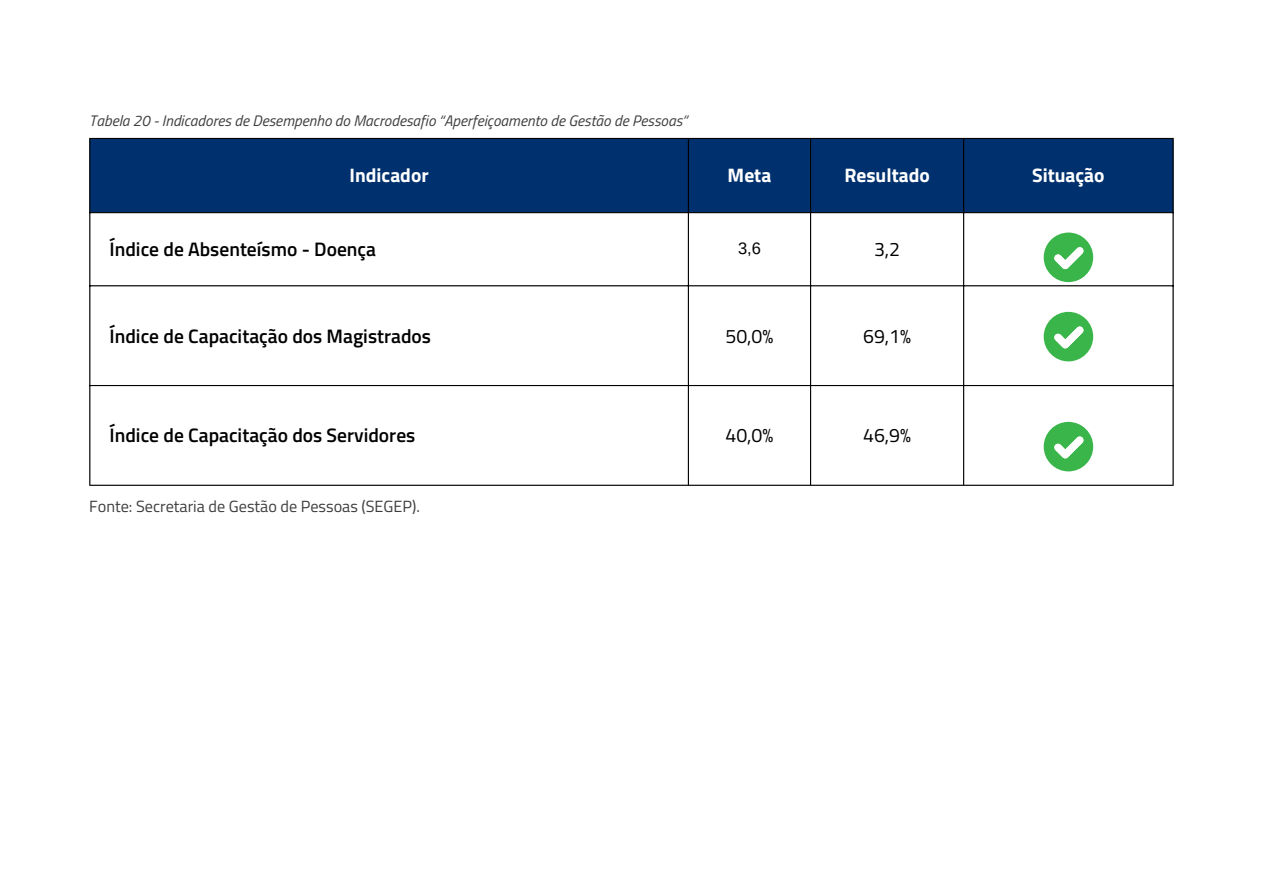
<style>
.page{position:relative;width:1263px;height:894px;background:#fff}
.page>*{position:absolute;margin:0;border:0;box-sizing:border-box;transform-origin:0 0}
.t1{font:600 19.5px "Titillium Web";color:#000}
.t2{font:700 19.5px "Titillium Web";color:#fff}
.t3{font:19.5px "Titillium Web";color:#000}
.t4{font:16.5px "Arimo";color:#000}
.t5{font:16.2px "Titillium Web";color:#3f3e3e}
.t6{font:italic 15.3px "Titillium Web";color:#3f3e3e}
</style>
<div class="page">
<div style="left:90px;top:139px;width:1082px;height:73px;background:#00316e"></div>
<svg style="left:90px;top:213px;width:1082px;height:72px"></svg>
<hr style="left:89px;top:139px;width:1px;height:345px;background:#000">
<hr style="left:688px;top:139px;width:1px;height:345px;background:#000">
<hr style="left:810px;top:139px;width:1px;height:345px;background:#000">
<hr style="left:963px;top:139px;width:1px;height:345px;background:#000">
<hr style="left:1172px;top:139px;width:2px;height:345px;background:#000">
<hr style="left:89px;top:138px;width:1085px;height:1px;background:#000">
<hr style="left:89px;top:212px;width:1085px;height:1px;background:#000">
<hr style="left:89px;top:285px;width:1085px;height:1px;background:#000">
<hr style="left:89px;top:385px;width:1085px;height:1px;background:#000">
<hr style="left:89px;top:484px;width:1085px;height:1px;background:#000">
<svg style="left:1044px;top:232px;width:49px;height:50px"></svg>
<svg style="left:1044px;top:312px;width:49px;height:49px"></svg>
<svg style="left:1044px;top:422px;width:49px;height:49px"></svg>
<h1 class="t6" style="left:89px;top:108px;width:600px">Tabela 20 - Indicadores de Desempenho do Macrodesafio “Aperfeiçoamento de Gestão de Pessoas”</h1>
<p class="t2" style="left:350px;top:160px;width:81px">Indicador</p>
<p class="t2" style="left:728px;top:160px;width:45px">Meta</p>
<p class="t2" style="left:844px;top:160px;width:87px">Resultado</p>
<p class="t2" style="left:1032px;top:160px;width:74px">Situação</p>
<p class="t1" style="left:110px;top:234px;width:268px">Índice de Absenteísmo - Doença</p>
<p class="t4" style="left:738px;top:239px;width:24px">3,6</p>
<p class="t3" style="left:874px;top:234px;width:28px">3,2</p>
<p class="t1" style="left:110px;top:320px;width:323px">Índice de Capacitação dos Magistrados</p>
<p class="t3" style="left:725px;top:320px;width:50px">50,0%</p>
<p class="t3" style="left:863px;top:320px;width:50px">69,1%</p>
<p class="t1" style="left:110px;top:420px;width:307px">Índice de Capacitação dos Servidores</p>
<p class="t3" style="left:725px;top:420px;width:50px">40,0%</p>
<p class="t3" style="left:863px;top:420px;width:50px">46,9%</p>
<p class="t5" style="left:89px;top:494px;width:332px">Fonte: Secretaria de Gestão de Pessoas (SEGEP).</p>
</div>
